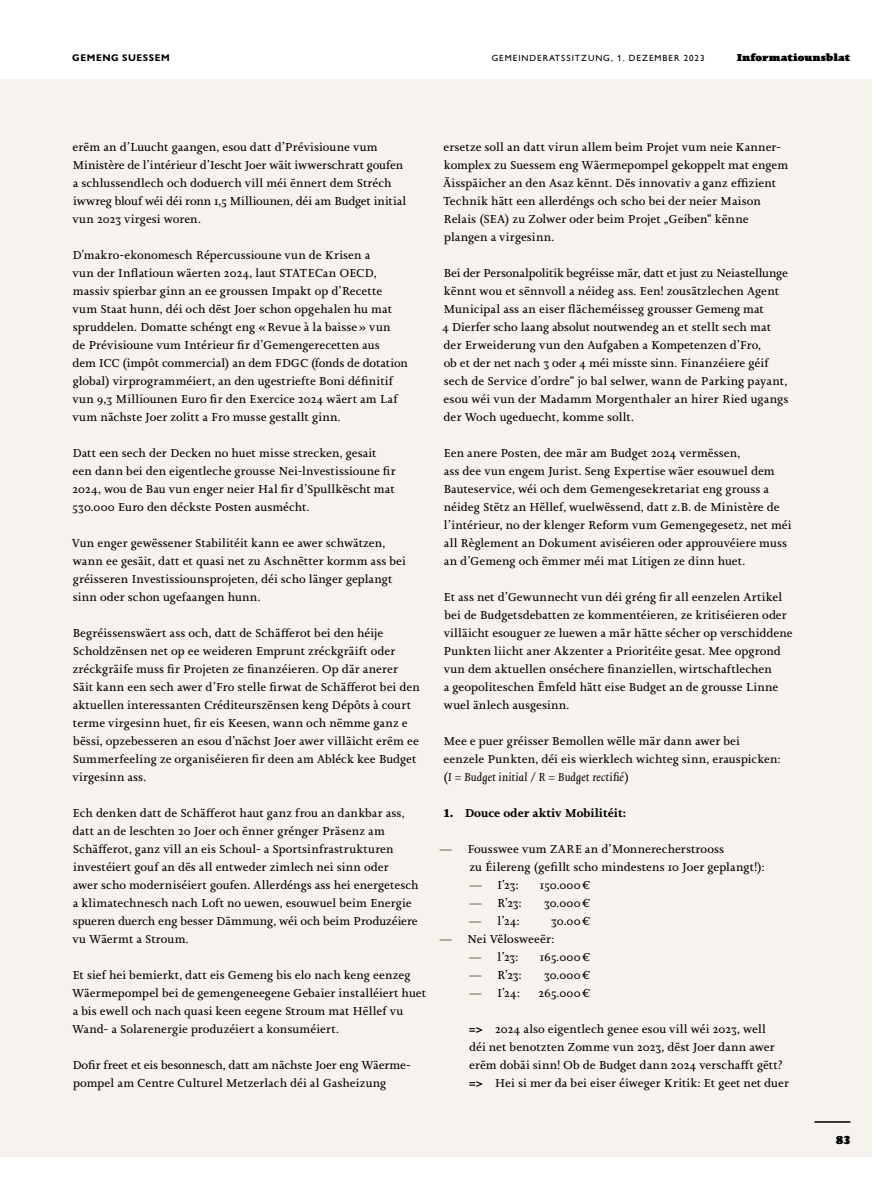
<style>
.page{position:relative;width:893px;height:1178px;background:#fff}
.page>*{position:absolute;margin:0;border:0;box-sizing:border-box;transform-origin:0 0}
.t1{font:12px/18px "Joanna Nova";letter-spacing:.005em;color:#000}
.t2{font:700 12px "Joanna Nova";letter-spacing:-.005em;color:#000}
.t3{font:900 12px "Joanna Nova";color:#000}
.t4{font:900 10.5px "Joanna Nova";letter-spacing:.005em;color:#000}
.t5{font:700 9.75px "Gill Sans Nova";letter-spacing:.055em;color:#000}
.t6{font:500 9px "Gill Sans Nova";letter-spacing:.1em;color:#000}
.s1{font-style:italic}
.s2{font-weight:900}
.s3{font-family:"Gill Sans Nova";font-weight:700;color:#9f8f7b}
.s4{font-weight:700}
</style>
<div class="page">
<div style="left:0;top:79px;width:872px;height:1078px;background:#f6f3ef"></div>
<hr style="left:814px;top:1121px;width:36px;height:2px;background:#000">
<p class="t5" style="left:72px;top:52px;width:99px">GEMENG SUESSEM</p>
<p class="t6" style="left:492px;top:53px;width:15px">GEMEINDERATSSITZUNG</p>
<p class="t6" style="left:611px;top:53px;width:33px">, 1. DEZEMBER</p>
<p class="t6" style="left:684px;top:53px;width:22px">2023</p>
<p class="t4" style="left:737px;top:51px;width:115px">Informatiounsblat</p>
<p class="t1" style="left:72px;top:138px;width:335px">erëm an d’Luucht gaangen, esou datt d’Prévisioune vum Ministère de l’intérieur d’Iescht Joer wäit iwwerschratt goufen a schlussendlech och doduerch vill méi ënnert dem Stréch iwwreg blouf wéi déi ronn 1,5 Milliounen, déi am Budget initial vun 2023 virgesi woren.</p>
<p class="t1" style="left:72px;top:246px;width:337px">D’makro-ekonomesch Répercussioune vun de Krisen a<br>vun der Inflatioun wäerten 2024, laut STATECan OECD, massiv spierbar ginn an ee groussen Impakt op d’Recette vum Staat hunn, déi och dëst Joer schon opgehalen hu mat spruddelen. Domatte schéngt eng «Revue à la baisse» vun<br>de Prévisioune vum Intérieur fir d’Gemengerecetten aus<br>dem ICC (impôt commercial) an dem FDGC (fonds de dotation global) virprogramméiert, an den ugestriefte Boni définitif vun 9,3 Milliounen Euro fir den Exercice 2024 wäert am Laf vum nächste Joer zolitt a Fro musse gestallt ginn.</p>
<p class="t1" style="left:72px;top:444px;width:325px">Datt een sech der Decken no huet misse strecken, gesait een dann bei den eigentleche grousse Nei-lnvestissioune fir 2024, wou de Bau vun enger neier Hal fir d’Spullkëscht mat 530.000 Euro den déckste Posten ausmécht.</p>
<p class="t1" style="left:72px;top:534px;width:336px">Vun enger gewëssener Stabilitéit kann ee awer schwätzen, wann ee gesäit, datt et quasi net zu Aschnëtter kormm ass bei gréisseren Investissiounsprojeten, déi scho länger geplangt sinn oder schon ugefaangen hunn.</p>
<p class="t1" style="left:72px;top:624px;width:349px">Begréissenswäert ass och, datt de Schäfferot bei den héije Scholdzënsen net op ee weideren Emprunt zréckgräift oder zréckgräife muss fir Projeten ze finanzéieren. Op där anerer Säit kann een sech awer d’Fro stelle firwat de Schäfferot bei den aktuellen interessanten Créditeurszënsen keng Dépôts à court terme virgesinn huet, fir eis Keesen, wann och nëmme ganz e bëssi, opzebesseren an esou d’nächst Joer awer villäicht erëm ee Summerfeeling ze organiséieren fir deen am Abléck kee Budget virgesinn ass.</p>
<p class="t1" style="left:72px;top:804px;width:348px">Ech denken datt de Schäfferot haut ganz frou an dankbar ass, datt an de leschten 20 Joer och ënner grénger Präsenz am Schäfferot, ganz vill an eis Schoul- a Sportsinfrastrukturen investéiert gouf an dës all entweder zimlech nei sinn oder<br>awer scho moderniséiert goufen. Allerdéngs ass hei energetesch a klimatechnesch nach Loft no uewen, esouwuel beim Energie spueren duerch eng besser Dämmung, wéi och beim Produzéiere vu Wäermt a Stroum.</p>
<p class="t1" style="left:72px;top:966px;width:355px">Et sief hei bemierkt, datt eis Gemeng bis elo nach keng eenzeg Wäermepompel bei de gemengeneegene Gebaier installéiert huet a bis ewell och nach quasi keen eegene Stroum mat Hëllef vu Wand- a Solarenergie produzéiert a konsuméiert.</p>
<p class="t1" style="left:72px;top:1056px;width:339px">Dofir freet et eis besonnesch, datt am nächste Joer eng Wäerme&shy;pompel am Centre Culturel Metzerlach déi al Gasheizung</p>
<p class="t1" style="left:443px;top:138px;width:347px">ersetze soll an datt virun allem beim Projet vum neie Kanner&shy;komplex zu Suessem eng Wäermepompel gekoppelt mat engem Äisspäicher an den Asaz kënnt. Dës innovativ a ganz effizient Technik hätt een allerdéngs och scho bei der neier Maison Relais (SEA) zu Zolwer oder beim Projet „Geiben“ kënne plangen a virgesinn.</p>
<p class="t1" style="left:443px;top:264px;width:347px">Bei der Personalpolitik begréisse mär, datt et just zu Neiastellunge kënnt wou et sënnvoll a néideg ass. Een! zousätzlechen Agent Municipal ass an eiser flächeméisseg grousser Gemeng mat<br>4 Dierfer scho laang absolut noutwendeg an et stellt sech mat der Erweiderung vun den Aufgaben a Kompetenzen d’Fro,<br>ob et der net nach 3 oder 4 méi misste sinn. Finanzéiere géif sech de Service d’ordre“ jo bal selwer, wann de Parking payant, esou wéi vun der Madamm Morgenthaler an hirer Ried ugangs der Woch ugeduecht, komme sollt.</p>
<p class="t1" style="left:443px;top:444px;width:350px">Een anere Posten, dee mär am Budget 2024 vermëssen,<br>ass dee vun engem Jurist. Seng Expertise wäer esouwuel dem Bauteservice, wéi och dem Gemengesekretariat eng grouss a néideg Stëtz an Hëllef, wuelwëssend, datt z.B. de Ministère de l’intérieur, no der klenger Reform vum Gemengegesetz, net méi all Règlement an Dokument aviséieren oder approuvéiere muss an d’Gemeng och ëmmer méi mat Litigen ze dinn huet.</p>
<p class="t1" style="left:443px;top:588px;width:351px">Et ass net d’Gewunnecht vun déi gréng fir all eenzelen Artikel bei de Budgetsdebatten ze kommentéieren, ze kritiséieren oder villäicht esouguer ze luewen a mär hätte sécher op verschiddene Punkten liicht aner Akzenter a Prioritéite gesat. Mee opgrond vun dem aktuellen onséchere finanziellen, wirtschaftlechen<br>a geopoliteschen Ëmfeld hätt eise Budget an de grousse Linne wuel änlech ausgesinn.</p>
<p class="t1" style="left:443px;top:732px;width:339px">Mee e puer gréisser Bemollen wëlle mär dann awer bei eenzele Punkten, déi eis wierklech wichteg sinn, erauspicken: (<span class="s1">I = Budget initial / R = Budget rectifié</span>)</p>
<p class="t2" style="left:444px;top:805px;width:184px"><span class="s2">1.</span> Douce oder aktiv Mobilitéit:</p>
<p class="t1" style="left:469px;top:840px;width:297px;text-indent:-29px"><span class="s3">—</span> Fousswee vum ZARE an d’Monnerecherstrooss<br>zu Éilereng (gefillt scho mindestens 10 Joer geplangt!):</p>
<p class="t1" style="left:470px;top:876px;width:50px"><span class="s3">—</span> I’23:</p>
<p class="t1" style="left:540px;top:876px;width:52px">150.000€</p>
<p class="t1" style="left:470px;top:894px;width:54px"><span class="s3">—</span> R’23:</p>
<p class="t1" style="left:544px;top:894px;width:47px">30.000€</p>
<p class="t1" style="left:469px;top:912px;width:52px"><span class="s3">—</span> l’24:</p>
<p class="t1" style="left:551px;top:912px;width:40px">30.00€</p>
<p class="t1" style="left:440px;top:930px;width:116px"><span class="s3">—</span> Nei Vëlosweeër:</p>
<p class="t1" style="left:469px;top:948px;width:51px"><span class="s3">—</span> l’23:</p>
<p class="t1" style="left:540px;top:948px;width:52px">165.000€</p>
<p class="t1" style="left:470px;top:966px;width:54px"><span class="s3">—</span> R’23:</p>
<p class="t1" style="left:544px;top:966px;width:47px">30.000€</p>
<p class="t1" style="left:470px;top:984px;width:52px"><span class="s3">—</span> I’24:</p>
<p class="t1" style="left:539px;top:984px;width:53px">265.000€</p>
<p class="t1" style="left:469px;top:1020px;width:322px"><span class="s4">=&gt;</span> 2024 also eigentlech genee esou vill wéi 2023, well<br>déi net benotzten Zomme vun 2023, dëst Joer dann awer erëm dobäi sinn! Ob de Budget dann 2024 verschafft gëtt? <span class="s4">=&gt;</span> Hei si mer da bei eiser éiweger Kritik: Et geet net duer</p>
<p class="t3" style="left:836px;top:1132px;width:16px">83</p>
</div>
